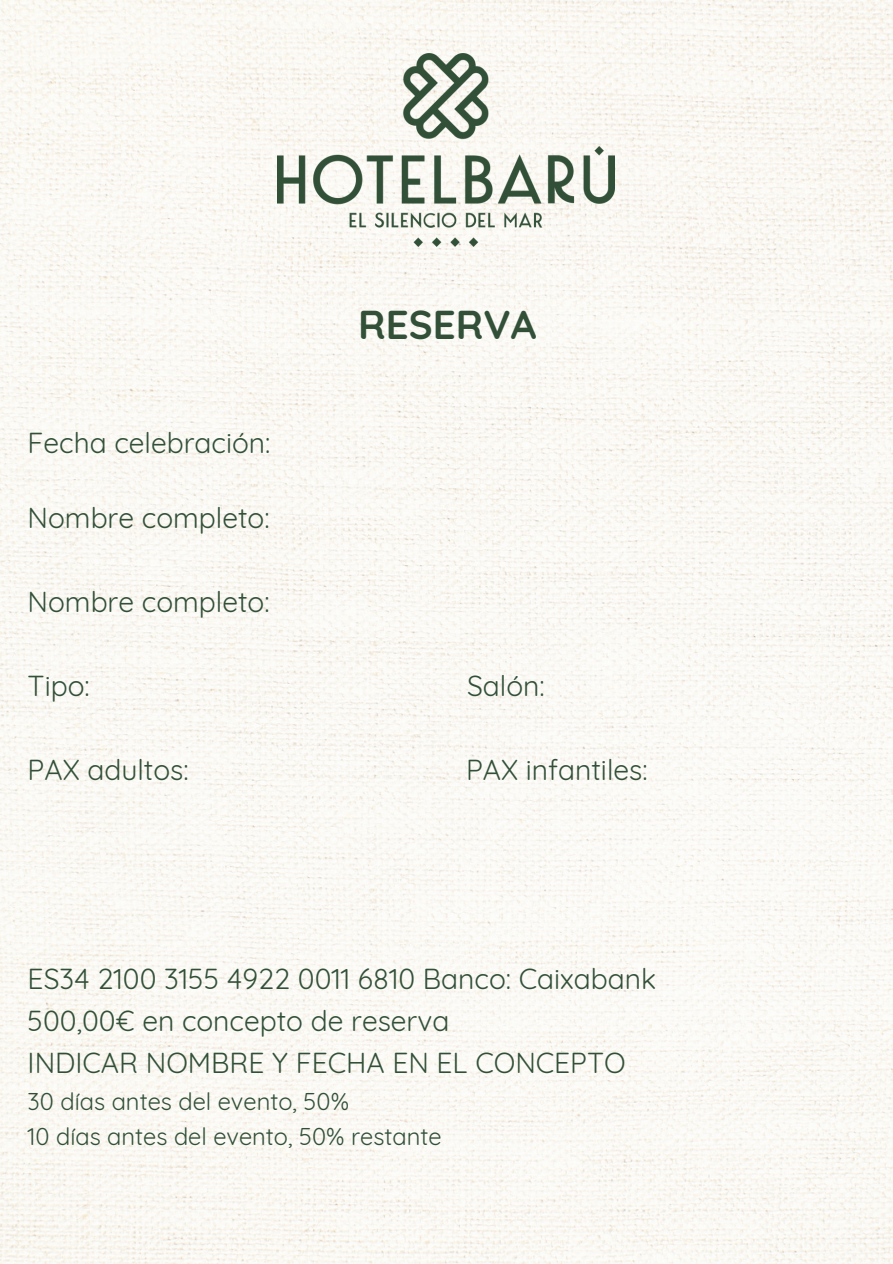
<style>
.page{position:relative;width:893px;height:1264px;background:#fff}
.page>*{position:absolute;margin:0;border:0;box-sizing:border-box;transform-origin:0 0}
.t1{font:700 40.2px "Quicksand";color:#325038}
.t2{font:28.2px "Quicksand";color:#325038}
.t3{font:23.7px "Quicksand";color:#325038}
</style>
<div class="page">
<img style="left:0;top:0;width:892px;height:1263px">
<img style="left:278px;top:54px;width:336px;height:192px">
<p class="t2" style="left:28px;top:425px;width:244px">Fecha celebración:</p>
<p class="t2" style="left:28px;top:500px;width:243px">Nombre completo:</p>
<p class="t2" style="left:28px;top:584px;width:243px">Nombre completo:</p>
<p class="t1" style="left:358px;top:299px;width:180px">RESERVA</p>
<p class="t2" style="left:28px;top:667px;width:64px">Tipo:</p>
<p class="t2" style="left:467px;top:667px;width:79px">Salón:</p>
<p class="t2" style="left:28px;top:751px;width:163px">PAX adultos:</p>
<p class="t2" style="left:466px;top:751px;width:183px">PAX infantiles:</p>
<p class="t2" style="left:28px;top:961px;width:630px">ES34 2100 3155 4922 0011 6810 Banco: Caixabank</p>
<p class="t2" style="left:28px;top:1003px;width:423px">500,00€ en concepto de reserva</p>
<p class="t2" style="left:28px;top:1044px;width:599px">INDICAR NOMBRE Y FECHA EN EL CONCEPTO</p>
<p class="t3" style="left:28px;top:1086px;width:323px">30 días antes del evento, 50%</p>
<p class="t3" style="left:28px;top:1121px;width:415px">10 días antes del evento, 50% restante</p>
</div>
